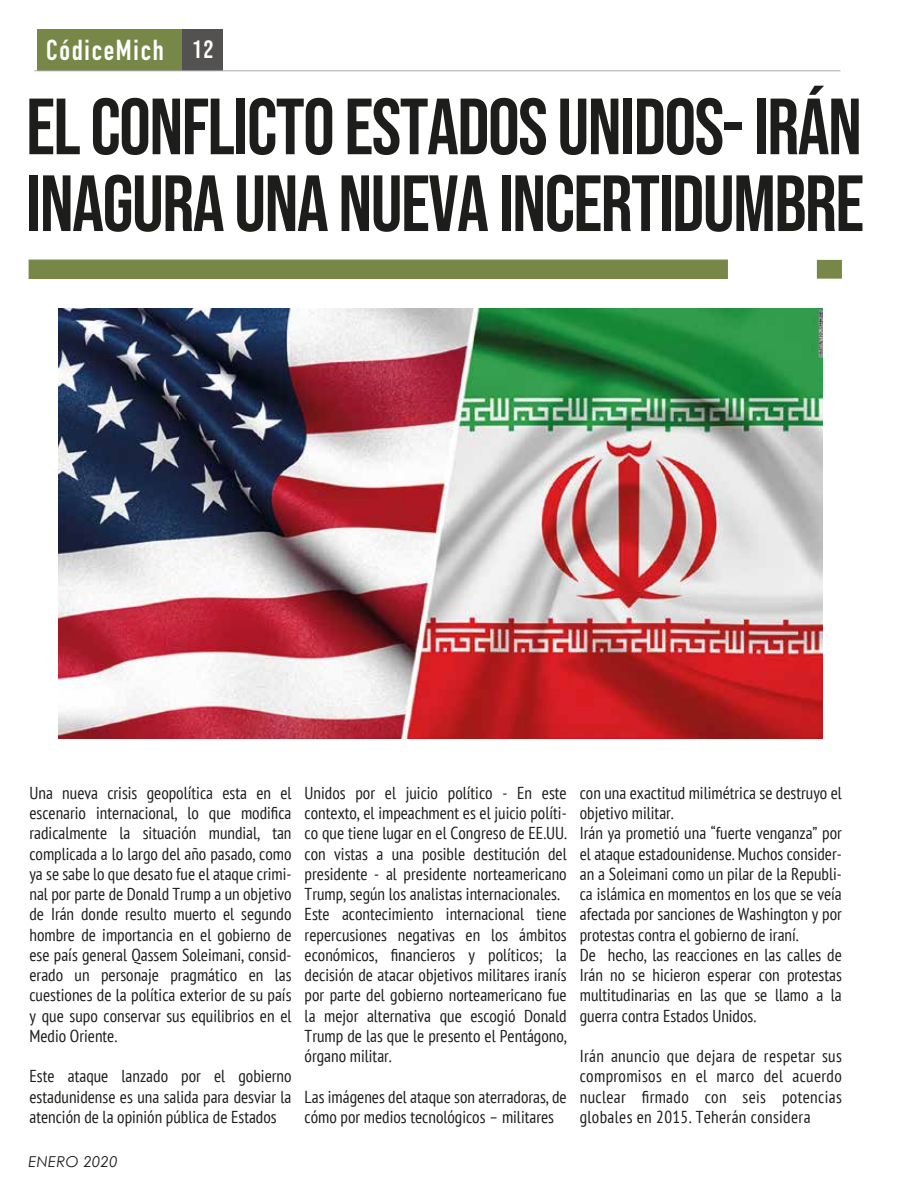
<style>
.page{position:relative;width:918px;height:1188px;background:#fff}
.page>*{position:absolute;margin:0;border:0;box-sizing:border-box;transform-origin:0 0}
.t1{font:79.5px/76.8px "Bebas Neue";letter-spacing:-.02em;color:#1d1d1b}
.t2{font:700 28.5px "DIN Condensed";letter-spacing:.06em;color:#fff}
.t3{font:25.05px "Bebas Neue";color:#fff}
.t4{font:condensed 17.25px/20.2px "PT Sans";color:#1d1d1b;text-align:justify}
.t5{font:italic 15px "Century Gothic";letter-spacing:.02em;color:#1d1d1b}
</style>
<div class="page">
<div style="left:37px;top:30px;width:186px;height:41px;background:#545250"></div>
<div style="left:37px;top:30px;width:145px;height:41px;background:#768747"></div>
<hr style="left:34px;top:70px;width:806px;height:1px;background:#a6a7a7">
<div style="left:29px;top:260px;width:699px;height:19px;background:#768747"></div>
<div style="left:817px;top:260px;width:25px;height:19px;background:#768747"></div>
<img style="left:58px;top:309px;width:764px;height:429px">
<h2 class="t2" style="left:46px;top:31px;width:119px">CódiceMich</h2>
<h3 class="t3" style="left:192px;top:35px;width:23px">12</h3>
<h1 class="t1" style="left:26px;top:88px;width:840px">EL CONFLICTO ESTADOS UNIDOS- IRÁN<br>INAGURA UNA NUEVA INCERTIDUMBRE</h1>
<p class="t4" style="left:30px;top:782px;width:264px">Una nueva crisis geopolítica esta en el escenario internacional, lo que modifica radicalmente la situación mundial, tan complicada a lo largo del año pasado, como ya se sabe lo que desato fue el ataque crimi&shy;nal por parte de Donald Trump a un objetivo de Irán donde resulto muerto el segundo hombre de importancia en el gobierno de ese país general Qassem Soleimani, consid&shy;erado un personaje pragmático en las cuestiones de la política exterior de su país y que supo conservar sus equilibrios en el Medio Oriente.</p>
<p class="t4" style="left:30px;top:1066px;width:264px">Este ataque lanzado por el gobierno estadunidense es una salida para desviar la atención de la opinión pública de Estados</p>
<p class="t5" style="left:29px;top:1152px;width:91px">ENERO 2020</p>
<p class="t4" style="left:305px;top:782px;width:264px;text-align:left">Unidos por el juicio político - En este contexto, el impeachment es el juicio políti&shy;co que tiene lugar en el Congreso de EE.UU. con vistas a una posible destitución del presidente - al presidente norteamericano Trump, según los analistas internacionales.<br>Este acontecimiento internacional tiene repercusiones negativas en los ámbitos económicos, financieros y políticos; la decisión de atacar objetivos militares iranís por parte del gobierno norteamericano fue la mejor alternativa que escogió Donald Trump de las que le presento el Pentágono, órgano militar.</p>
<p class="t4" style="left:305px;top:1086px;width:264px">Las imágenes del ataque son aterradoras, de cómo por medios tecnológicos – militares</p>
<p class="t4" style="left:580px;top:782px;width:264px;text-align:left">con una exactitud milimétrica se destruyo el objetivo militar.<br>Irán ya prometió una “fuerte venganza” por el ataque estadounidense. Muchos consider&shy;an a Soleimani como un pilar de la Republi&shy;ca islámica en momentos en los que se veía afectada por sanciones de Washington y por protestas contra el gobierno de iraní.<br>De hecho, las reacciones en las calles de Irán no se hicieron esperar con protestas multitudinarias en las que se llamo a la guerra contra Estados Unidos.</p>
<p class="t4" style="left:580px;top:1046px;width:264px">Irán anuncio que dejara de respetar sus compromisos en el marco del acuerdo nuclear firmado con seis potencias globales en 2015. Teherán considera</p>
</div>
